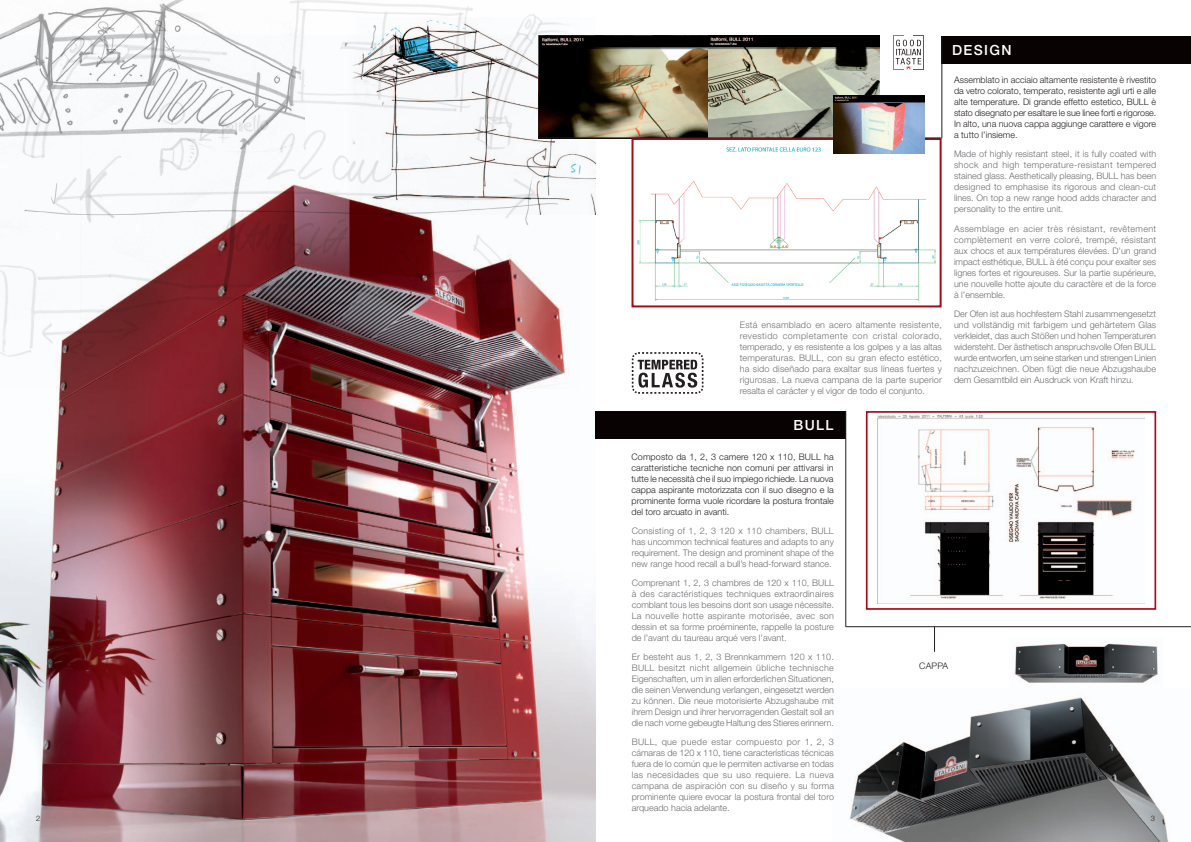
<style>
.page{position:relative;width:1191px;height:842px;background:#fff}
.page>*{position:absolute;margin:0;border:0;box-sizing:border-box;transform-origin:0 0}
.t1{font:500 14px "Helvetica Neue";letter-spacing:.1em;color:#fff}
.t2{font:300 9px/11px "Helvetica Neue";color:#6c6d70;text-align:justify}
.t3{font:300 9px/11px "Helvetica Neue";color:#231f20;text-align:justify}
.t4{font:300 7.5px "Helvetica Neue";color:#231f20}
</style>
<div class="page">
<img style="left:0;top:388px;width:595px;height:454px">
<img style="left:0;top:0;width:569px;height:388px">
<img style="left:347px;top:18px;width:248px;height:197px">
<img style="left:538px;top:35px;width:341px;height:103px">
<img style="left:637px;top:145px;width:299px;height:155px">
<div style="left:631px;top:138px;width:310px;height:169px;border:2px solid #a70a1a"></div>
<img style="left:877px;top:415px;width:267px;height:188px">
<div style="left:866px;top:411px;width:290px;height:199px;border:2px solid #a70a1a"></div>
<img style="left:0;top:0;width:305px;height:320px">
<svg style="left:631px;top:352px;width:73px;height:42px"></svg>
<hr style="left:892px;top:35px;width:1px;height:35px;background:#40ae49">
<svg style="left:893px;top:35px;width:31px;height:35px"></svg>
<img style="left:850px;top:697px;width:319px;height:145px">
<div style="left:595px;top:411px;width:250px;height:28px;background:#080302"></div>
<hr style="left:845px;top:411px;width:1px;height:216px;background:#231f20">
<hr style="left:845px;top:626px;width:346px;height:1px;background:#231f20">
<div style="left:941px;top:36px;width:250px;height:28px;background:#080302"></div>
<hr style="left:941px;top:37px;width:1px;height:101px;background:#231f20">
<hr style="left:538px;top:138px;width:403px;height:1px;background:#231f20">
<img style="left:1014px;top:643px;width:144px;height:40px">
<svg style="left:934px;top:626px;width:1px;height:26px"></svg>
<img style="left:833px;top:96px;width:91px;height:8px">
<img style="left:833px;top:104px;width:91px;height:49px">
<h1 class="t1" style="left:952px;top:42px;width:61px">DESIGN</h1>
<p class="t3" style="left:954px;top:74px;width:204px">Assemblato in acciaio altamente resistente è rivestito da vetro colorato, temperato, resistente agli urti e alle alte temperature. Di grande effetto estetico, BULL è stato disegnato per esaltare le sue linee forti e rigorose.<br>In alto, una nuova cappa aggiunge carattere e vigore a tutto l’insieme.</p>
<p class="t2" style="left:954px;top:148px;width:204px">Made of highly resistant steel, it is fully coated with shock and high temperature-resistant tempered stained glass. Aesthetically pleasing, BULL has been designed to emphasise its rigorous and clean-cut lines. On top a new range hood adds character and personality to the entire unit.</p>
<p class="t2" style="left:740px;top:319px;width:204px">Está ensamblado en acero altamente resistente, revestido completamente con cristal colorado, temperado, y es resistente a los golpes y a las altas temperaturas. BULL, con su gran efecto estético, ha sido diseñado para exaltar sus líneas fuertes y rigurosas. La nueva campana de la parte superior resalta el carácter y el vigor de todo el conjunto.</p>
<h1 class="t1" style="left:793px;top:417px;width:42px">BULL</h1>
<p class="t3" style="left:631px;top:451px;width:204px">Composto da 1, 2, 3 camere 120 x 110, BULL ha caratteristiche tecniche non comuni per attivarsi in tutte le necessità che il suo impiego richiede. La nuova cappa aspirante motorizzata con il suo disegno e la prominente forma vuole ricordare la postura frontale del toro arcuato in avanti.</p>
<p class="t2" style="left:954px;top:223px;width:204px">Assemblage en acier très résistant, revêtement complètement en verre coloré, trempé, résistant aux chocs et aux températures élevées. D’un grand impact esthétique, BULL à été conçu pour exalter ses lignes fortes et rigoureuses. Sur la partie supérieure, une nouvelle hotte ajoute du caractère et de la force à l’ensemble.</p>
<p class="t2" style="left:954px;top:308px;width:204px">Der Ofen ist aus hochfestem Stahl zusammengesetzt und vollständig mit farbigem und gehärtetem Glas verkleidet, das auch Stößen und hohen Temperaturen widersteht. Der ästhetisch anspruchsvolle Ofen BULL wurde entworfen, um seine starken und strengen Linien nachzuzeichnen. Oben fügt die neue Abzugshaube dem Gesamtbild ein Ausdruck von Kraft hinzu.</p>
<p class="t2" style="left:632px;top:525px;width:204px">Consisting of 1, 2, 3 120 x 110 chambers, BULL has uncommon technical features and adapts to any requirement. The design and prominent shape of the new range hood recall a bull’s head-forward stance.</p>
<p class="t2" style="left:632px;top:577px;width:204px">Comprenant 1, 2, 3 chambres de 120 x 110, BULL à des caractéristiques techniques extraordinaires comblant tous les besoins dont son usage nécessite.<br>La nouvelle hotte aspirante motorisée, avec son dessin et sa forme proéminente, rappelle la posture de l’avant du taureau arqué vers l’avant.</p>
<p class="t2" style="left:632px;top:651px;width:204px">Er besteht aus 1, 2, 3 Brennkammern 120 x 110.<br>BULL besitzt nicht allgemein übliche technische Eigenschaften, um in allen erforderlichen Situationen, die seinen Verwendung verlangen, eingesetzt werden zu können. Die neue motorisierte Abzugshaube mit ihrem Design und ihrer hervorragenden Gestalt soll an die nach vorne gebeugte Haltung des Stieres erinnern.</p>
<p class="t2" style="left:632px;top:736px;width:204px">BULL, que puede estar compuesto por 1, 2, 3 cámaras de 120 x 110, tiene características técnicas fuera de lo común que le permiten activarse en todas las necesidades que su uso requiere. La nueva campana de aspiración con su diseño y su forma prominente quiere evocar la postura frontal del toro arqueado hacia adelante.</p>
<p class="t3" style="left:919px;top:660px;width:31px">CAPPA</p>
<p class="t4" style="left:36px;top:814px;width:6px">2</p>
<p class="t4" style="left:1150px;top:814px;width:6px">3</p>
</div>
